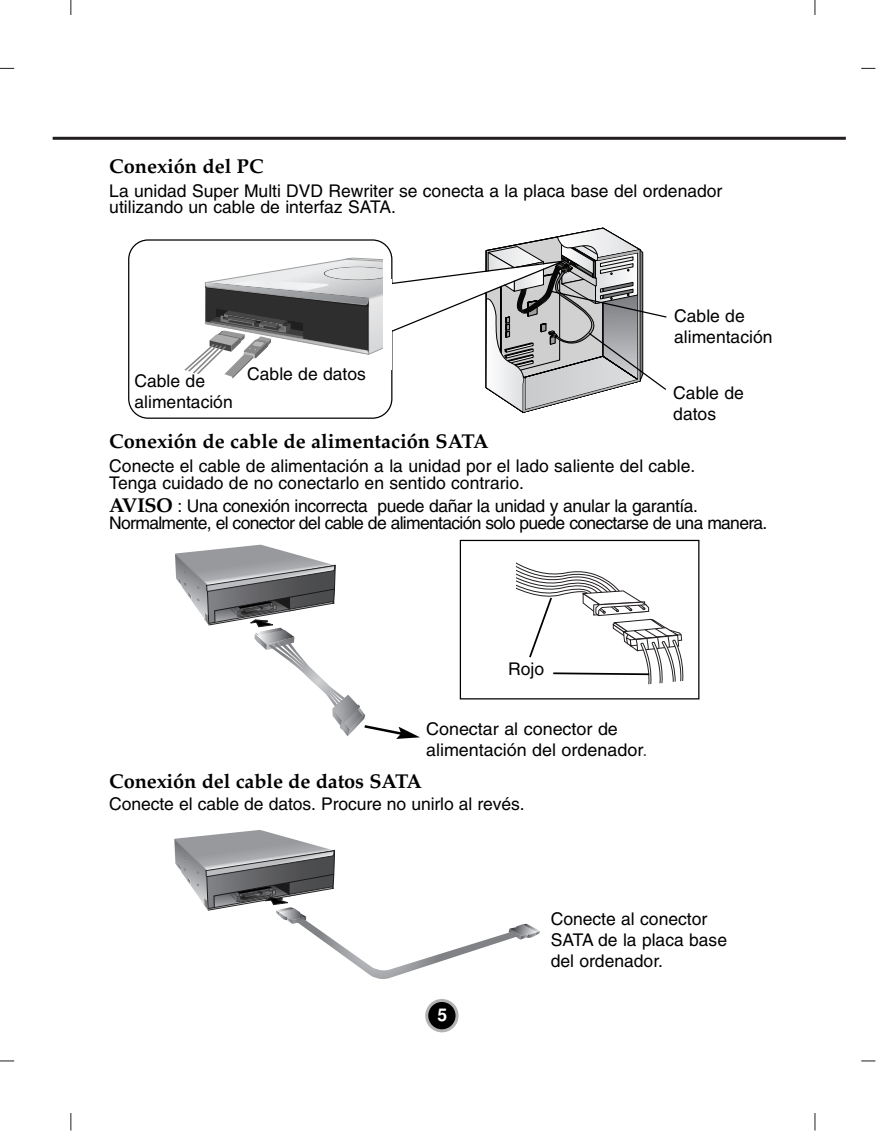
<style>
.page{position:relative;width:885px;height:1133px;background:#fff}
.page>*{position:absolute;margin:0;border:0;box-sizing:border-box;transform-origin:0 0}
.t1{font:700 20px "Palatino";color:#000}
.t2{font:17.5px/21px "Helvetica";color:#000}
.t3{font:17.5px/16.5px "Helvetica";letter-spacing:-.04em;color:#000}
.t4{font:700 17.5px "Helvetica";color:#fff}
.s1{font-family:"Palatino";font-weight:700;font-size:20px}
.s2{color:#4d4d4d}
</style>
<div class="page">
<svg style="left:70px;top:0;width:1px;height:15px"></svg>
<svg style="left:815px;top:0;width:1px;height:15px"></svg>
<svg style="left:70px;top:1113px;width:1px;height:17px"></svg>
<svg style="left:815px;top:1113px;width:1px;height:17px"></svg>
<svg style="left:0;top:68px;width:14px;height:1px"></svg>
<svg style="left:0;top:1060px;width:14px;height:1px"></svg>
<svg style="left:861px;top:68px;width:14px;height:1px"></svg>
<svg style="left:861px;top:1060px;width:14px;height:1px"></svg>
<hr style="left:53px;top:137px;width:793px;height:3px;background:#231f20">
<svg style="left:425px;top:999px;width:34px;height:33px"></svg>
<div style="left:428px;top:1002px;width:28px;height:27px;background:#000;border-radius:50%"></div>
<svg style="left:174px;top:830px;width:366px;height:149px"></svg>
<svg style="left:175px;top:544px;width:245px;height:195px"></svg>
<div style="left:460px;top:540px;width:239px;height:159px;border:1px solid #000"></div>
<svg style="left:461px;top:541px;width:223px;height:143px"></svg>
<div style="left:466px;top:660px;width:81px;height:26px;background:#fff"></div>
<div style="left:128px;top:239px;width:264px;height:180px;border:2px solid #000;border-radius:20px"></div>
<svg style="left:184px;top:227px;width:483px;height:186px"></svg>
<p class="t1" style="left:109px;top:159px;width:156px">Conexión del PC</p>
<p class="t2" style="left:109px;top:184px;width:615px;line-height:16.5px">La unidad Super Multi DVD Rewriter se conecta a la placa base del ordenador utilizando un cable de interfaz SATA.</p>
<p class="t2" style="left:135px;top:372px;width:100px">Cable de alimentación</p>
<p class="t2" style="left:247px;top:365px;width:120px">Cable de datos</p>
<p class="t2" style="left:674px;top:307px;width:100px">Cable de alimentación</p>
<p class="t2" style="left:673px;top:383px;width:72px">Cable de datos</p>
<p class="t1" style="left:109px;top:434px;width:381px">Conexión de cable de alimentación SATA</p>
<p class="t2" style="left:109px;top:459px;width:587px;line-height:16.5px">Conecte el cable de alimentación a la unidad por el lado saliente del cable.<br>Tenga cuidado de no conectarlo en sentido contrario.</p>
<p class="t3" style="left:109px;top:499px;width:660px"><span class="s1">AVISO</span> : Una conexión incorrecta puede dañar la unidad y anular la garantía.<br>Normalmente, el conector del cable de alimentación solo puede conectarse de una manera.</p>
<p class="t2" style="left:508px;top:660px;width:37px">Rojo</p>
<p class="t2" style="left:426px;top:719px;width:223px">Conectar al conector de alimentación del ordenador<span class="s2">.</span></p>
<p class="t1" style="left:109px;top:773px;width:314px">Conexión del cable de datos SATA</p>
<p class="t2" style="left:109px;top:795px;width:417px">Conecte el cable de datos. Procure no unirlo al revés.</p>
<p class="t4" style="left:437px;top:1008px;width:11px">5</p>
<p class="t2" style="left:551px;top:910px;width:178px">Conecte al conector<br>SATA de la placa base del ordenador.</p>
</div>
